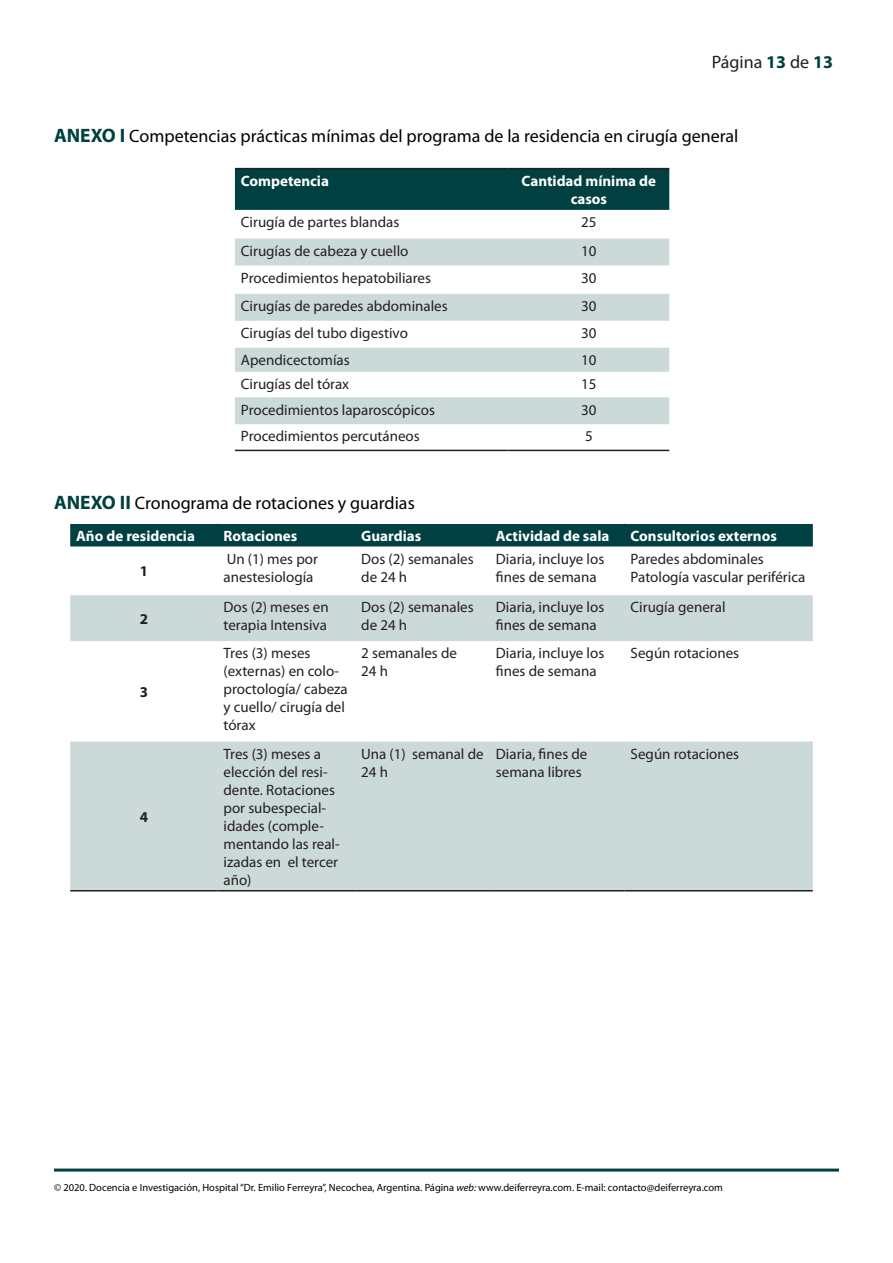
<style>
.page{position:relative;width:893px;height:1263px;background:#fff}
.page>*{position:absolute;margin:0;border:0;box-sizing:border-box;transform-origin:0 0}
.t1{font:18px "Myriad Pro";color:#000}
.t2{font:18px "Myriad Pro";color:#231f20}
.t3{font:15px/18px "Myriad Pro";color:#231f20}
.t4{font:700 15px/18px "Myriad Pro";color:#fff;text-align:center}
.t5{font:700 15px "Myriad Pro";color:#231f20}
.t6{font:10.5px "Myriad Pro";color:#000}
.s1{font-weight:700;color:#004040}
.s2{font-weight:700;font-size:19.5px;color:#004040}
.s3{font-style:italic}
</style>
<div class="page">
<hr style="left:54px;top:1168px;width:785px;height:3px;background:#004040">
<div style="left:235px;top:169px;width:434px;height:41px;background:#004040"></div>
<svg style="left:235px;top:239px;width:434px;height:185px;fill:#ccd9d9"></svg>
<hr style="left:235px;top:450px;width:273px;height:1px;background:#231f20">
<hr style="left:508px;top:450px;width:161px;height:1px;background:#231f20">
<hr style="left:235px;top:168px;width:273px;height:1px;background:#231f20">
<hr style="left:508px;top:168px;width:161px;height:1px;background:#231f20">
<div style="left:70px;top:524px;width:743px;height:22px;background:#004042"></div>
<svg style="left:70px;top:595px;width:743px;height:295px;fill:#ccd9d9"></svg>
<hr style="left:70px;top:890px;width:147px;height:1px;background:#231f20">
<hr style="left:217px;top:890px;width:138px;height:1px;background:#231f20">
<hr style="left:355px;top:890px;width:135px;height:1px;background:#231f20">
<hr style="left:490px;top:890px;width:135px;height:1px;background:#231f20">
<hr style="left:625px;top:890px;width:188px;height:1px;background:#231f20">
<p class="t2" style="left:712px;top:50px;width:123px">Página <span class="s1">13</span> de <span class="s1">13</span></p>
<h1 class="t1" style="left:54px;top:125px;width:686px"><span class="s2">ANEXO I</span> Competencias prácticas mínimas del programa de la residencia en cirugía general</h1>
<p class="t4" style="left:241px;top:171px;width:90px">Competencia</p>
<p class="t4" style="left:522px;top:171px;width:136px">Cantidad mínima de casos</p>
<p class="t3" style="left:241px;top:213px;width:160px">Cirugía de partes blandas</p>
<p class="t3" style="left:581px;top:213px;width:17px">25</p>
<p class="t3" style="left:241px;top:242px;width:169px">Cirugías de cabeza y cuello</p>
<p class="t3" style="left:581px;top:242px;width:17px">10</p>
<p class="t3" style="left:241px;top:268px;width:192px">Procedimientos hepatobiliares</p>
<p class="t3" style="left:581px;top:268px;width:17px">30</p>
<p class="t3" style="left:241px;top:297px;width:208px">Cirugías de paredes abdominales</p>
<p class="t3" style="left:581px;top:297px;width:17px">30</p>
<p class="t3" style="left:241px;top:324px;width:168px">Cirugías del tubo digestivo</p>
<p class="t3" style="left:581px;top:324px;width:17px">30</p>
<p class="t3" style="left:241px;top:351px;width:110px">Apendicectomías</p>
<p class="t3" style="left:581px;top:351px;width:17px">10</p>
<p class="t3" style="left:241px;top:375px;width:110px">Cirugías del tórax</p>
<p class="t3" style="left:581px;top:375px;width:17px">15</p>
<p class="t3" style="left:241px;top:400px;width:196px">Procedimientos laparoscópicos</p>
<p class="t3" style="left:581px;top:400px;width:17px">30</p>
<p class="t3" style="left:241px;top:427px;width:180px">Procedimientos percutáneos</p>
<p class="t3" style="left:585px;top:427px;width:9px">5</p>
<h1 class="t1" style="left:54px;top:492px;width:362px"><span class="s2">ANEXO II</span> Cronograma de rotaciones y guardias</h1>
<p class="t4" style="left:76px;top:526px;width:120px">Año de residencia</p>
<p class="t4" style="left:223px;top:526px;width:75px">Rotaciones</p>
<p class="t4" style="left:361px;top:526px;width:62px">Guardias</p>
<p class="t4" style="left:496px;top:526px;width:115px">Actividad de sala</p>
<p class="t4" style="left:631px;top:526px;width:148px">Consultorios externos</p>
<p class="t5" style="left:140px;top:562px;width:10px">1</p>
<p class="t3" style="left:223px;top:549px;width:96px">Un (1) mes por anestesiología</p>
<p class="t3" style="left:361px;top:549px;width:114px">Dos (2) semanales de 24 h</p>
<p class="t3" style="left:496px;top:549px;width:110px">Diaria, incluye los fines de semana</p>
<p class="t3" style="left:631px;top:549px;width:135px">Paredes abdominales</p>
<p class="t3" style="left:631px;top:567px;width:176px">Patología vascular periférica</p>
<p class="t5" style="left:140px;top:609px;width:10px">2</p>
<p class="t3" style="left:223px;top:598px;width:107px">Dos (2) meses en terapia Intensiva</p>
<p class="t3" style="left:361px;top:598px;width:114px">Dos (2) semanales de 24 h</p>
<p class="t3" style="left:496px;top:598px;width:110px">Diaria, incluye los fines de semana</p>
<p class="t3" style="left:631px;top:598px;width:96px">Cirugía general</p>
<p class="t5" style="left:140px;top:682px;width:10px">3</p>
<p class="t5" style="left:140px;top:807px;width:10px">4</p>
<p class="t3" style="left:223px;top:644px;width:126px">Tres (3) meses (externas) en colo&shy;proctología/ cabeza y cuello/ cirugía del tórax</p>
<p class="t3" style="left:361px;top:644px;width:97px">2 semanales de<br>24 h</p>
<p class="t3" style="left:496px;top:644px;width:110px">Diaria, incluye los fines de semana</p>
<p class="t3" style="left:631px;top:644px;width:110px">Según rotaciones</p>
<p class="t3" style="left:223px;top:744px;width:118px">Tres (3) meses a elección del resi&shy;dente. Rotaciones por subespecial&shy;idades (comple&shy;mentando las real&shy;izadas en el tercer año)</p>
<p class="t3" style="left:361px;top:744px;width:124px">Una (1) semanal de<br>24 h</p>
<p class="t3" style="left:496px;top:744px;width:93px">Diaria, fines de semana libres</p>
<p class="t3" style="left:631px;top:744px;width:110px">Según rotaciones</p>
<p class="t6" style="left:54px;top:1181px;width:670px">© 2020. Docencia e Investigación, Hospital “Dr. Emilio Ferreyra”, Necochea, Argentina. Página <span class="s3">web:</span> www.deiferreyra.com. E-mail: contacto@deiferreyra.com</p>
</div>
